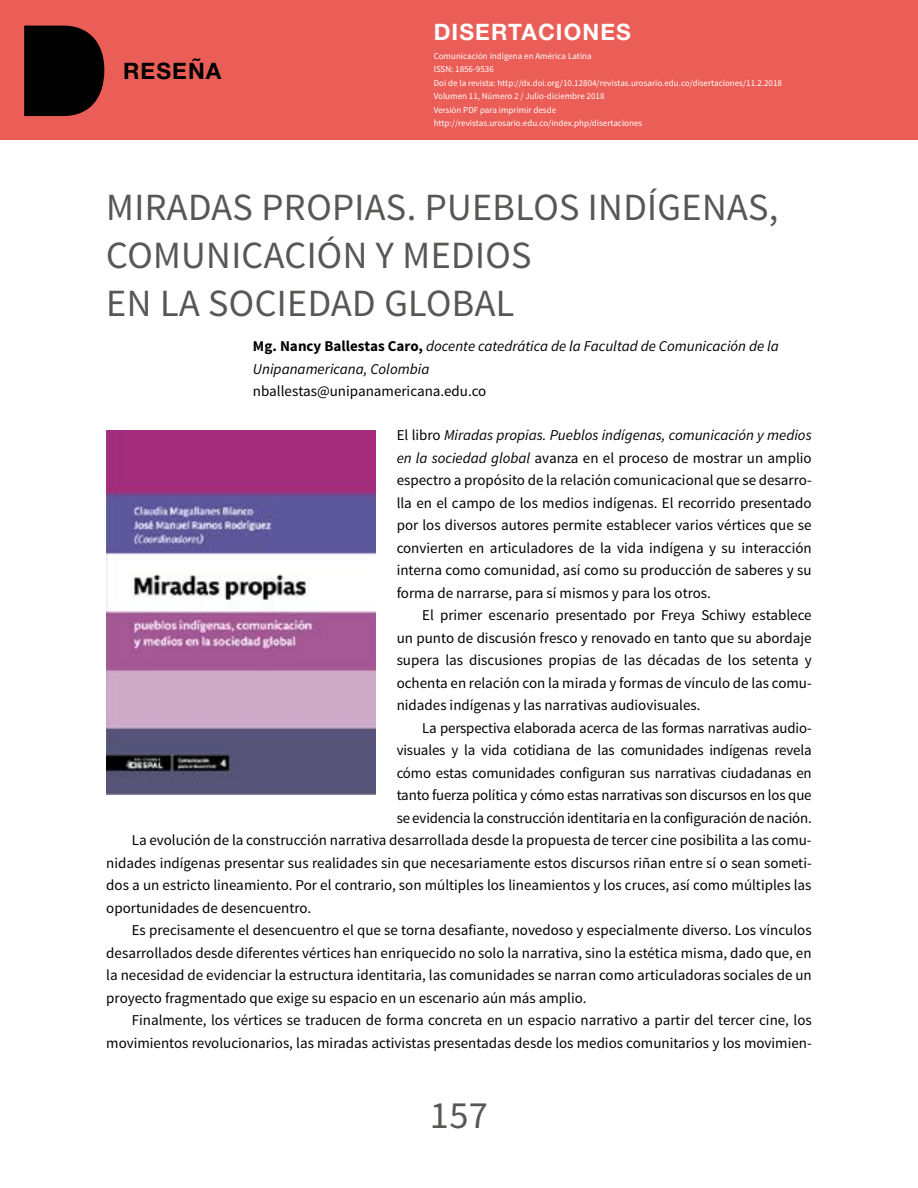
<style>
.page{position:relative;width:918px;height:1188px;background:#fff}
.page>*{position:absolute;margin:0;border:0;box-sizing:border-box;transform-origin:0 0}
.t1{font:38.4px/48px "Source Sans Pro";letter-spacing:.01em;color:#575756}
.t2{font:700 22.65px "Helvetica Neue LT Std";letter-spacing:.05em;color:#fff}
.t3{font:700 22.65px "Helvetica Neue LT Std";letter-spacing:.05em;color:#000}
.t4{font:15px/22.5px "Source Sans Pro";color:#000;text-align:justify}
.t5{font:italic 15px/22.5px "Source Sans Pro";color:#000}
.t6{font:9px/13.5px "Source Sans Pro";color:#fff}
.s1{font-style:inherit}
.s2{font-weight:700;font-style:normal}
.s3{font-style:italic}
</style>
<div class="page">
<div style="left:0;top:0;width:918px;height:139px;background:#eb5e57"></div>
<svg style="left:24px;top:26px;width:80px;height:90px;background:#150807"></svg>
<img style="left:106px;top:430px;width:269px;height:364px">
<h2 class="t3" style="left:123px;top:57px;width:100px">RESEÑA</h2>
<h2 class="t2" style="left:434px;top:18px;width:182px">DISERTACIONES</h2>
<p class="t6" style="left:434px;top:49px;width:350px">Comunicación indígena en América Latina<br><span class="s1">I SSN</span> : 1856-9536<br><span class="s1">D</span>oi de la revista: http://dx.doi.org/10.12804/revistas.urosario.edu.co/disertaciones/11.2.2018<br>Volumen 11, Número 2 / Julio-diciembre 2018<br>Versión <span class="s1">PDF</span> para imprimir desde<br>http://revistas.urosario.edu.co/index.php/disertaciones</p>
<h1 class="t1" style="left:106px;top:184px;width:674px">MIRADAS PROPIAS. PUEBLOS INDÍGENAS,<br>COMUNICACIÓN Y MEDIOS<br>EN LA SOCIEDAD GLOBAL</h1>
<p class="t5" style="left:253px;top:335px;width:527px"><span class="s2">Mg. Nancy Ballestas Caro,</span> docente catedrática de la Facultad de Comunicación de la<br>Unipanamericana, Colombia</p>
<p class="t4" style="left:253px;top:380px;width:235px">nballestas@unipanamericana.edu.co</p>
<p class="t4" style="left:397px;top:424px;width:417px">El libro <span class="s3">Miradas propias. Pueblos indígenas, comunicación y medios en la sociedad global</span> avanza en el proceso de mostrar un amplio espectro a propósito de la relación comunicacional que se desarro&shy;lla en el campo de los medios indígenas. El recorrido presentado por los diversos autores permite establecer varios vértices que se convierten en articuladores de la vida indígena y su interacción interna como comunidad, así como su producción de saberes y su forma de narrarse, para sí mismos y para los otros.</p>
<p class="t4" style="left:397px;top:604px;width:417px;text-indent:26px">El primer escenario presentado por Freya Schiwy establece un punto de discusión fresco y renovado en tanto que su abordaje supera las discusiones propias de las décadas de los setenta y ochenta en relación con la mirada y formas de vínculo de las comu&shy;nidades indígenas y las narrativas audiovisuales.</p>
<p class="t4" style="left:422px;top:717px;width:391px">La perspectiva elaborada acerca de las formas narrativas audio-</p>
<p class="t4" style="left:397px;top:739px;width:417px">visuales y la vida cotidiana de las comunidades indígenas revela</p>
<p class="t4" style="left:397px;top:762px;width:417px">cómo estas comunidades configuran sus narrativas ciudadanas en</p>
<p class="t4" style="left:397px;top:784px;width:416px">tanto fuerza política y cómo estas narrativas son discursos en los que</p>
<p class="t4" style="left:397px;top:807px;width:417px">se evidencia la construcción identitaria en la configuración de nación.</p>
<p class="t4" style="left:132px;top:829px;width:681px">La evolución de la construcción narrativa desarrollada desde la propuesta de tercer cine posibilita a las comu-</p>
<p class="t4" style="left:106px;top:852px;width:707px">nidades indígenas presentar sus realidades sin que necesariamente estos discursos riñan entre sí o sean someti-</p>
<p class="t4" style="left:106px;top:874px;width:707px">dos a un estricto lineamiento. Por el contrario, son múltiples los lineamientos y los cruces, así como múltiples las</p>
<p class="t4" style="left:106px;top:897px;width:206px">oportunidades de desencuentro.</p>
<p class="t4" style="left:132px;top:919px;width:681px">Es precisamente el desencuentro el que se torna desafiante, novedoso y especialmente diverso. Los vínculos</p>
<p class="t4" style="left:106px;top:942px;width:707px">desarrollados desde diferentes vértices han enriquecido no solo la narrativa, sino la estética misma, dado que, en</p>
<p class="t4" style="left:106px;top:964px;width:707px">la necesidad de evidenciar la estructura identitaria, las comunidades se narran como articuladoras sociales de un</p>
<p class="t4" style="left:106px;top:987px;width:482px">proyecto fragmentado que exige su espacio en un escenario aún más amplio.</p>
<p class="t4" style="left:132px;top:1009px;width:681px">Finalmente, los vértices se traducen de forma concreta en un espacio narrativo a partir del tercer cine, los</p>
<p class="t4" style="left:106px;top:1032px;width:707px">movimientos revolucionarios, las miradas activistas presentadas desde los medios comunitarios y los movimien-</p>
<h1 class="t1" style="left:430px;top:1092px;width:60px">157</h1>
</div>
